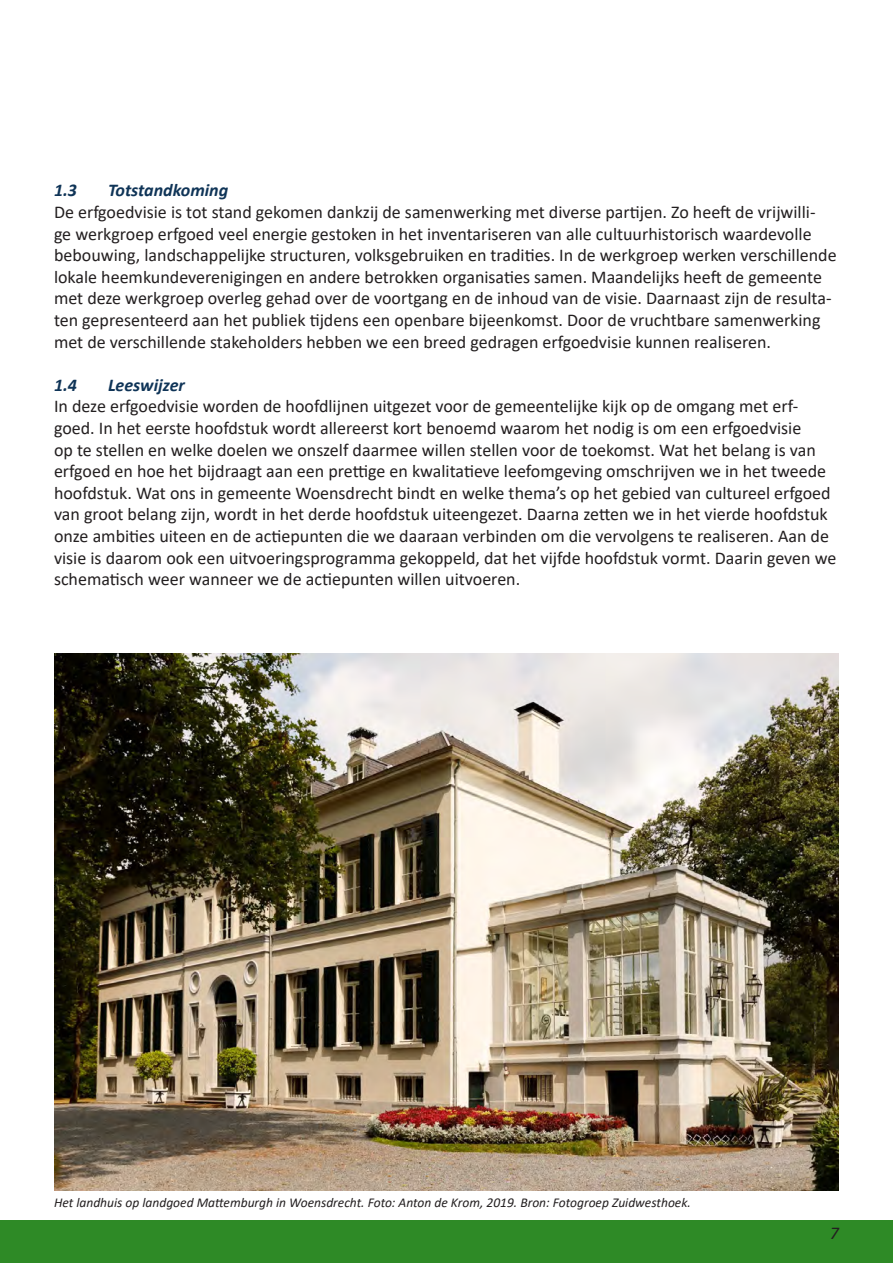
<style>
.page{position:relative;width:893px;height:1263px;background:#fff}
.page>*{position:absolute;margin:0;border:0;box-sizing:border-box;transform-origin:0 0}
.t1{font:18px/21.6px "Calibri";color:#231f20}
.t2{font:italic 700 18px "Calibri";color:#0f3457}
.t3{font:italic 18px "Calibri";color:#231f20}
.t4{font:italic 13.5px "Calibri";color:#231f20}
</style>
<div class="page">
<img style="left:54px;top:653px;width:785px;height:538px">
<div style="left:0;top:1220px;width:893px;height:43px;background:#2e8a26"></div>
<p class="t2" style="left:54px;top:178px;width:25px">1.3</p>
<p class="t2" style="left:108px;top:178px;width:122px">Totstandkoming</p>
<p class="t1" style="left:54px;top:201px;width:784px">De erfgoedvisie is tot stand gekomen dankzij de samenwerking met diverse partijen. Zo heeft de vrijwilli&shy;ge werkgroep erfgoed veel energie gestoken in het inventariseren van alle cultuurhistorisch waardevolle bebouwing, landschappelijke structuren, volksgebruiken en tradities. In de werkgroep werken verschillende lokale heemkundeverenigingen en andere betrokken organisaties samen. Maandelijks heeft de gemeente met deze werkgroep overleg gehad over de voortgang en de inhoud van de visie. Daarnaast zijn de resulta&shy;ten gepresenteerd aan het publiek tijdens een openbare bijeenkomst. Door de vruchtbare samenwerking met de verschillende stakeholders hebben we een breed gedragen erfgoedvisie kunnen realiseren.</p>
<p class="t2" style="left:54px;top:372px;width:25px">1.4</p>
<p class="t2" style="left:108px;top:372px;width:78px">Leeswijzer</p>
<p class="t1" style="left:54px;top:395px;width:784px">In deze erfgoedvisie worden de hoofdlijnen uitgezet voor de gemeentelijke kijk op de omgang met erf&shy;goed. In het eerste hoofdstuk wordt allereerst kort benoemd waarom het nodig is om een erfgoedvisie<br>op te stellen en welke doelen we onszelf daarmee willen stellen voor de toekomst. Wat het belang is van erfgoed en hoe het bijdraagt aan een prettige en kwalitatieve leefomgeving omschrijven we in het tweede hoofdstuk. Wat ons in gemeente Woensdrecht bindt en welke thema’s op het gebied van cultureel erfgoed van groot belang zijn, wordt in het derde hoofdstuk uiteengezet. Daarna zetten we in het vierde hoofdstuk onze ambities uiteen en de actiepunten die we daaraan verbinden om die vervolgens te realiseren. Aan de visie is daarom ook een uitvoeringsprogramma gekoppeld, dat het vijfde hoofdstuk vormt. Daarin geven we schematisch weer wanneer we de actiepunten willen uitvoeren.</p>
<p class="t4" style="left:54px;top:1193px;width:638px">Het landhuis op landgoed Mattemburgh in Woensdrecht. Foto: Anton de Krom, 2019. Bron: Fotogroep Zuidwesthoek.</p>
<p class="t3" style="left:830px;top:1220px;width:11px">7</p>
</div>
